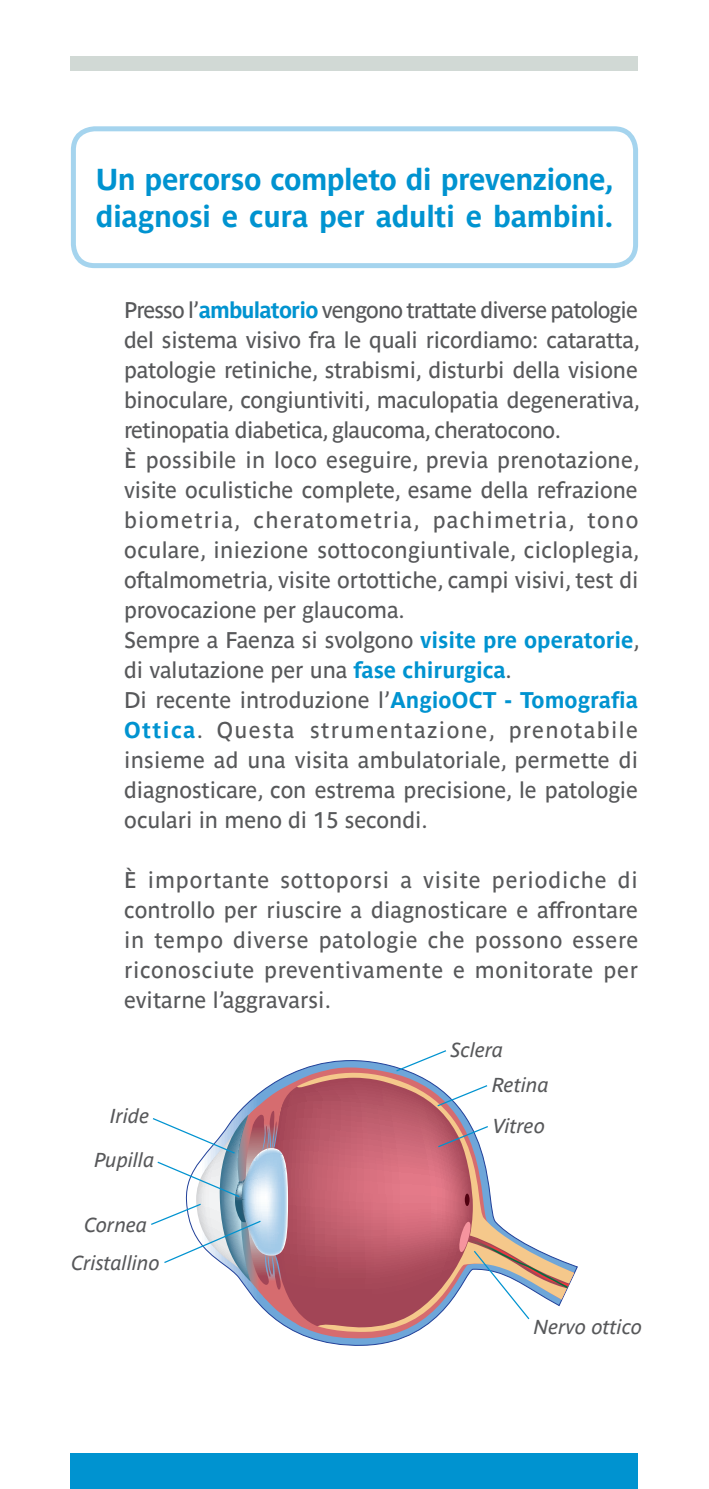
<style>
.page{position:relative;width:709px;height:1489px;background:#fff}
.page>*{position:absolute;margin:0;border:0;box-sizing:border-box;transform-origin:0 0}
.t1{font:700 30px/37.5px "Parisine Ptf";letter-spacing:-.015em;color:#0093d0}
.t2{font:22.5px/30px "Parisine Ptf";letter-spacing:-.005em;color:#57585a;text-align:justify}
.t3{font:italic 20px "Parisine Ptf";letter-spacing:-.005em;color:#57585a}
.s1{font-weight:700;color:#0093d0}
</style>
<div class="page">
<div style="left:71px;top:57px;width:567px;height:14px;background:#d1d9d5"></div>
<div style="left:71px;top:1453px;width:567px;height:35px;background:#0093d0"></div>
<div style="left:71px;top:126px;width:567px;height:142px;border:5px solid #a5d4ee;border-radius:21px"></div>
<svg style="left:309px;top:1060px;width:268px;height:286px"></svg>
<svg style="left:295px;top:1063px;width:279px;height:275px"></svg>
<svg style="left:283px;top:1066px;width:291px;height:266px"></svg>
<svg style="left:271px;top:1077px;width:202px;height:253px;background:#c16875"></svg>
<svg style="left:465px;top:1193px;width:4px;height:12px"></svg>
<svg style="left:395px;top:1050px;width:52px;height:22px"></svg>
<svg style="left:151px;top:1084px;width:169px;height:244px"></svg>
<svg style="left:436px;top:1083px;width:52px;height:24px"></svg>
<svg style="left:437px;top:1124px;width:52px;height:24px"></svg>
<svg style="left:458px;top:1221px;width:111px;height:99px"></svg>
<p class="t1" style="left:96px;top:157px;width:519px">Un percorso completo di prevenzione, diagnosi e cura per adulti e bambini.</p>
<p class="t2" style="left:124px;top:293px;width:517px">Presso l’<span class="s1">ambulatorio</span> vengono trattate diverse patologie del sistema visivo fra le quali ricordiamo: cataratta, patologie retiniche, strabismi, disturbi della visione binoculare, congiuntiviti, maculopatia degenerativa, retinopatia diabetica, glaucoma, cheratocono.</p>
<p class="t2" style="left:124px;top:443px;width:517px">È possibile in loco eseguire, previa prenotazione, visite oculistiche complete, esame della refrazione biometria, cheratometria, pachimetria, tono oculare, iniezione sottocongiuntivale, cicloplegia, oftalmometria, visite ortottiche, campi visivi, test di provocazione per glaucoma.</p>
<p class="t2" style="left:124px;top:623px;width:517px">Sempre a Faenza si svolgono <span class="s1">visite pre operatorie</span>, di valutazione per una <span class="s1">fase chirurgica</span>.</p>
<p class="t2" style="left:124px;top:683px;width:515px">Di recente introduzione l’<span class="s1">AngioOCT - Tomografia Ottica</span>. Questa strumentazione, prenotabile insieme ad una visita ambulatoriale, permette di diagnosticare, con estrema precisione, le patologie oculari in meno di 15 secondi.</p>
<p class="t2" style="left:124px;top:863px;width:516px">È importante sottoporsi a visite periodiche di controllo per riuscire a diagnosticare e affrontare in tempo diverse patologie che possono essere riconosciute preventivamente e monitorate per evitarne l’aggravarsi.</p>
<p class="t3" style="left:110px;top:1101px;width:41px">Iride</p>
<p class="t3" style="left:95px;top:1144px;width:61px">Pupilla</p>
<p class="t3" style="left:85px;top:1210px;width:64px">Cornea</p>
<p class="t3" style="left:71px;top:1247px;width:90px">Cristallino</p>
<p class="t3" style="left:451px;top:1035px;width:54px">Sclera</p>
<p class="t3" style="left:492px;top:1070px;width:58px">Retina</p>
<p class="t3" style="left:493px;top:1110px;width:54px">Vitreo</p>
<p class="t3" style="left:534px;top:1311px;width:110px">Nervo ottico</p>
</div>
